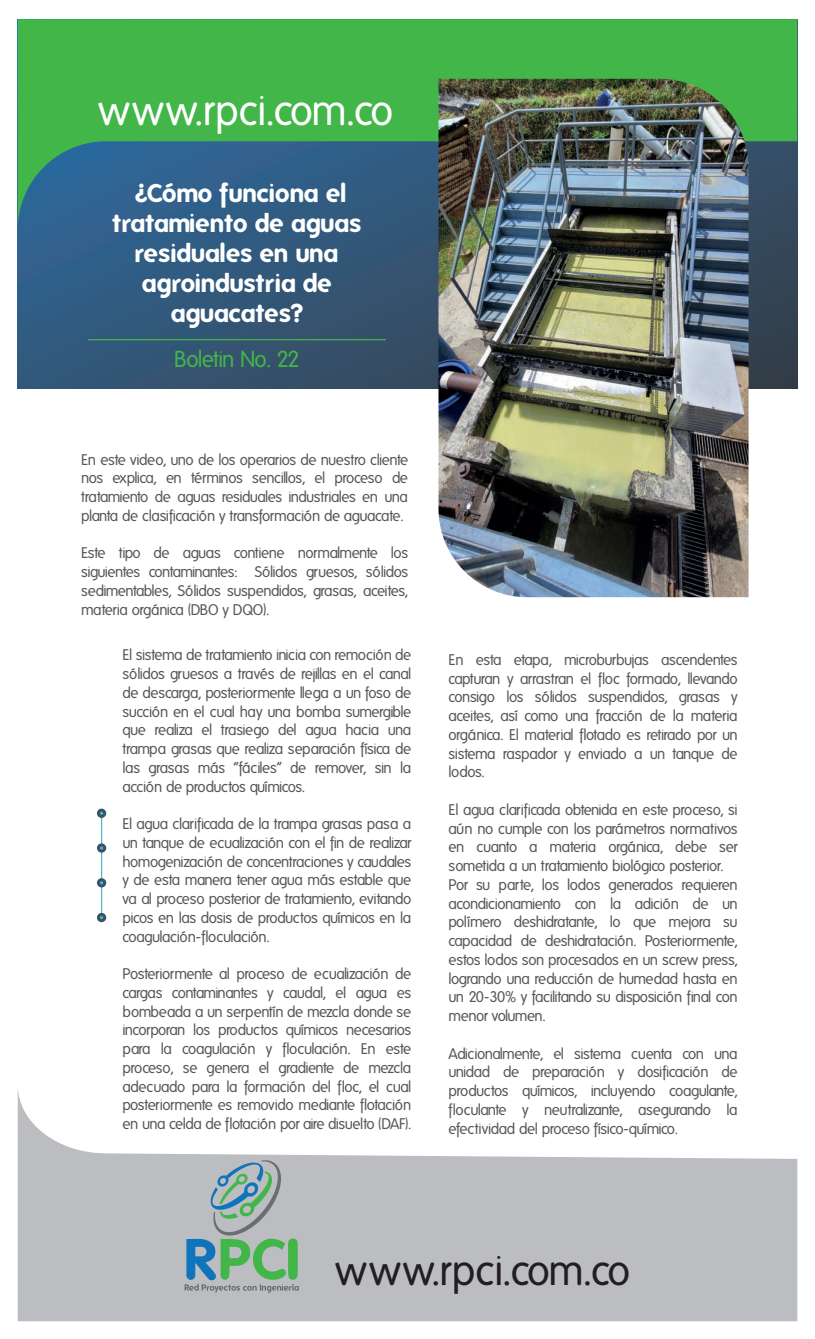
<style>
.page{position:relative;width:815px;height:1339px;background:#fff}
.page>*{position:absolute;margin:0;border:0;box-sizing:border-box;transform-origin:0 0}
.t1{font:41.75px "Folks";color:#fff}
.t2{font:41.75px "Folks";color:#231f20}
.t3{font:700 25px/30px "Folks";color:#fff;text-align:center}
.t4{font:22.5px "Folks";letter-spacing:-.035em;color:#42b649}
.t5{font:15px/18.8px "Folks";letter-spacing:-.035em;color:#57585a;text-align:justify}
</style>
<div class="page">
<svg style="left:18px;top:230px;width:779px;height:159px"></svg>
<svg style="left:18px;top:19px;width:779px;height:211px;fill:#42b649"></svg>
<img style="left:438px;top:79px;width:311px;height:518px">
<hr style="left:101px;top:813px;width:1px;height:104px;background:#55b6c0">
<svg style="left:97px;top:809px;width:9px;height:9px"></svg>
<div style="left:97px;top:843px;width:9px;height:10px;background:#385368;border-radius:50%"></div>
<svg style="left:100px;top:846px;width:3px;height:4px"></svg>
<svg style="left:97px;top:878px;width:9px;height:9px"></svg>
<svg style="left:97px;top:913px;width:9px;height:9px"></svg>
<hr style="left:88px;top:339px;width:298px;height:1px;background:#42b649">
<svg style="left:18px;top:1091px;width:779px;height:230px;fill:#bcbdc0"></svg>
<svg style="left:185px;top:1159px;width:114px;height:134px"></svg>
<h1 class="t1" style="left:98px;top:87px;width:297px">www.rpci.com.co</h1>
<h2 class="t3" style="left:112px;top:178px;width:251px">¿Cómo funciona el tratamiento de aguas residuales en una agroindustria de aguacates?</h2>
<h3 class="t4" style="left:174px;top:347px;width:127px">Boletin No. 22</h3>
<p class="t5" style="left:81px;top:450px;width:328px">En este video, uno de los operarios de nuestro cliente nos explica, en términos sencillos, el proceso de tratamiento de aguas residuales industriales en una planta de clasificación y transformación de aguacate.</p>
<p class="t5" style="left:81px;top:544px;width:328px">Este tipo de aguas contiene normalmente los siguientes contaminantes: Sólidos gruesos, sólidos sedimentables, Sólidos suspendidos, grasas, aceites, materia orgánica (DBO y DQO).</p>
<p class="t5" style="left:123px;top:646px;width:290px">El sistema de tratamiento inicia con remoción de sólidos gruesos a través de rejillas en el canal de descarga, posteriormente llega a un foso de succión en el cual hay una bomba sumergible que realiza el trasiego del agua hacia una trampa grasas que realiza separación física de las grasas más “fáciles” de remover, sin la acción de productos químicos.</p>
<p class="t5" style="left:123px;top:815px;width:290px">El agua clarificada de la trampa grasas pasa a un tanque de ecualización con el fin de realizar homogenización de concentraciones y caudales y de esta manera tener agua más estable que va al proceso posterior de tratamiento, evitando picos en las dosis de productos químicos en la coagulación-floculación.</p>
<p class="t5" style="left:123px;top:965px;width:290px">Posteriormente al proceso de ecualización de cargas contaminantes y caudal, el agua es bombeada a un serpentín de mezcla donde se incorporan los productos químicos necesarios para la coagulación y floculación. En este proceso, se genera el gradiente de mezcla adecuado para la formación del floc, el cual posteriormente es removido mediante flotación en una celda de flotación por aire disuelto (DAF).</p>
<p class="t5" style="left:449px;top:651px;width:291px">En esta etapa, microburbujas ascendentes capturan y arrastran el floc formado, llevando consigo los sólidos suspendidos, grasas y aceites, así como una fracción de la materia orgánica. El material flotado es retirado por un sistema raspador y enviado a un tanque de lodos.</p>
<p class="t5" style="left:449px;top:801px;width:291px;text-align:left">El agua clarificada obtenida en este proceso, si aún no cumple con los parámetros normativos en cuanto a materia orgánica, debe ser sometida a un tratamiento biológico posterior.<br>Por su parte, los lodos generados requieren acondicionamiento con la adición de un polímero deshidratante, lo que mejora su capacidad de deshidratación. Posteriormente, estos lodos son procesados en un screw press, logrando una reducción de humedad hasta en un 20-30% y facilitando su disposición final con menor volumen.</p>
<p class="t5" style="left:449px;top:1044px;width:291px">Adicionalmente, el sistema cuenta con una unidad de preparación y dosificación de productos químicos, incluyendo coagulante, floculante y neutralizante, asegurando la efectividad del proceso físico-químico.</p>
<h1 class="t2" style="left:335px;top:1248px;width:297px">www.rpci.com.co</h1>
</div>
